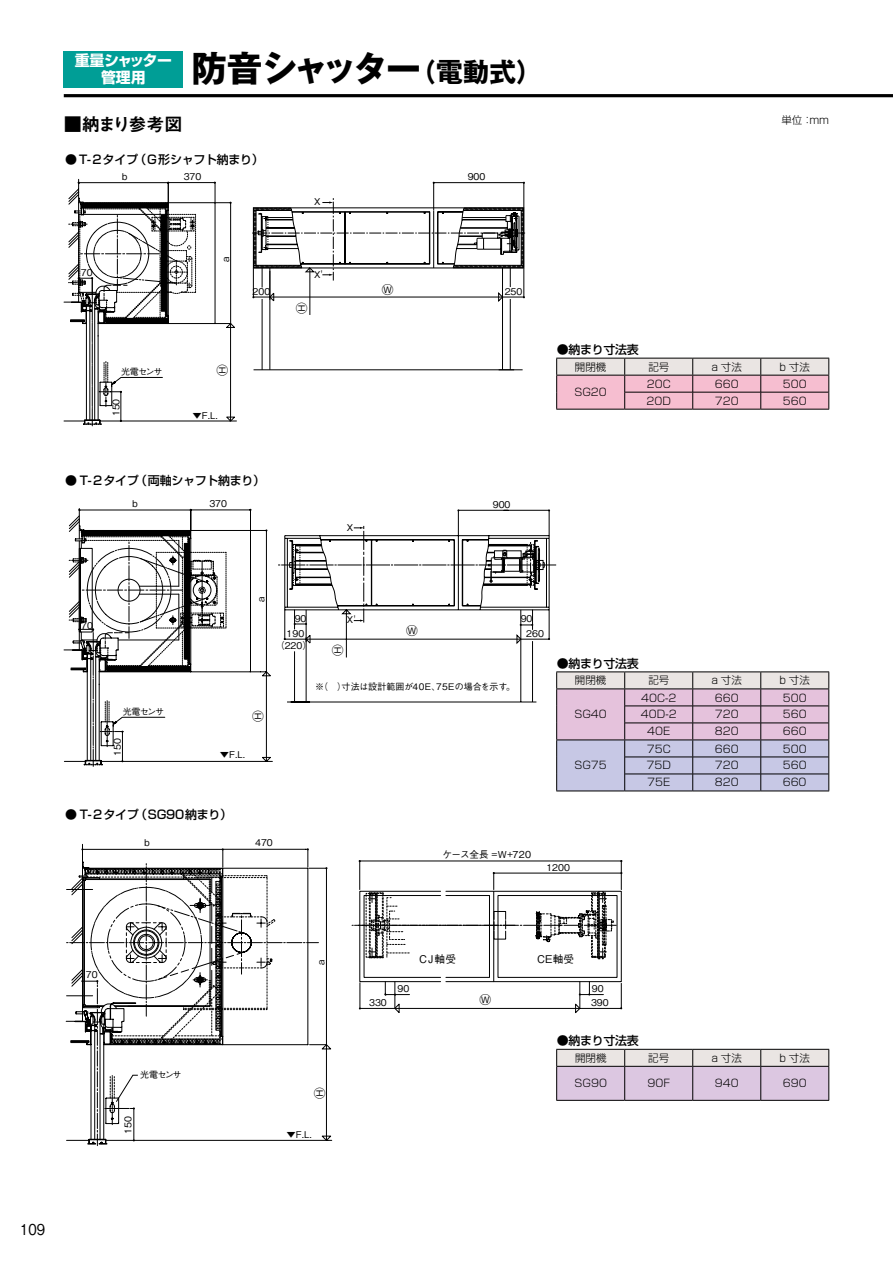
<style>
.page{position:relative;width:893px;height:1263px;background:#fff}
.page>*{position:absolute;margin:0;border:0;box-sizing:border-box;transform-origin:0 0}
.t1{font:700 35.55px "Gothic MB101 Pro";letter-spacing:-.09em;color:#000}
.t2{font:18px "Midashi Go Pro MB31";letter-spacing:-.095em;color:#000}
.t3{font:500 15px "Gothic BBB Pro";color:#000;scale:.88 1}
.t4{font:700 14.85px/17px "Shin Go Pro";letter-spacing:-.025em;color:#fff;text-align:center}
.t5{font:500 12px "Shin Go Pro";letter-spacing:-.025em;color:#000}
.t6{font:500 11.7px "Gothic BBB Pro";color:#000}
.t7{font:500 10.65px "Gothic BBB Pro";letter-spacing:.02em;color:#000}
.t8{font:300 10.5px "Shin Go Pro";color:#000}
.t9{font:500 9.6px "Gothic BBB Pro";letter-spacing:-.01em;color:#000}
.t10{font:500 9.3px/11.6px "Gothic BBB Pro";color:#000;text-align:center}
.t11{font:500 9px "Gothic BBB Pro";letter-spacing:.01em;color:#000}
.t12{font:500 9px "Gothic BBB Pro";letter-spacing:-.03em;color:#000}
.s1{font-size:26.55px}
</style>
<div class="page">
<div style="left:64px;top:51px;width:119px;height:36px;background:#009e96"></div>
<hr style="left:64px;top:94px;width:829px;height:3px;background:#000">
<div style="left:364px;top:895px;width:77px;height:83px;border:1px solid #000"></div>
<div style="left:446px;top:895px;width:44px;height:83px;border:1px solid #000"></div>
<div style="left:360px;top:891px;width:81px;height:91px;border:1px solid #000"></div>
<svg style="left:384px;top:982px;width:25px;height:31px"></svg>
<svg style="left:556px;top:1049px;width:273px;height:51px;background:#d9cada"></svg>
<hr style="left:556px;top:1067px;width:1px;height:33px;background:#000">
<hr style="left:556px;top:1066px;width:69px;height:1px;background:#000">
<hr style="left:556px;top:1100px;width:69px;height:1px;background:#000">
<hr style="left:624px;top:1067px;width:1px;height:33px;background:#000">
<hr style="left:625px;top:1066px;width:68px;height:1px;background:#000">
<hr style="left:625px;top:1100px;width:68px;height:1px;background:#000">
<hr style="left:692px;top:1067px;width:1px;height:33px;background:#000">
<hr style="left:693px;top:1066px;width:68px;height:1px;background:#000">
<hr style="left:693px;top:1100px;width:68px;height:1px;background:#000">
<hr style="left:760px;top:1067px;width:1px;height:33px;background:#000">
<hr style="left:828px;top:1067px;width:1px;height:33px;background:#000">
<hr style="left:761px;top:1066px;width:68px;height:1px;background:#000">
<hr style="left:761px;top:1100px;width:68px;height:1px;background:#000">
<hr style="left:556px;top:409px;width:69px;height:1px;background:#000">
<svg style="left:556px;top:358px;width:273px;height:51px;background:#e3bec9"></svg>
<hr style="left:693px;top:375px;width:68px;height:1px;background:#000">
<hr style="left:761px;top:375px;width:68px;height:1px;background:#000">
<hr style="left:625px;top:409px;width:68px;height:1px;background:#000">
<hr style="left:693px;top:409px;width:68px;height:1px;background:#000">
<hr style="left:761px;top:409px;width:68px;height:1px;background:#000">
<hr style="left:556px;top:375px;width:69px;height:1px;background:#000">
<hr style="left:625px;top:375px;width:68px;height:1px;background:#000">
<hr style="left:360px;top:1008px;width:220px;height:1px;background:#000">
<hr style="left:493px;top:891px;width:1px;height:91px;background:#000">
<div style="left:446px;top:891px;width:176px;height:91px;border:1px solid #000"></div>
<div style="left:498px;top:895px;width:119px;height:83px;border:1px solid #000"></div>
<svg style="left:575px;top:982px;width:47px;height:31px"></svg>
<svg style="left:359px;top:982px;width:2px;height:27px"></svg>
<svg style="left:64px;top:508px;width:765px;height:283px"></svg>
<svg style="left:252px;top:182px;width:273px;height:189px"></svg>
<svg style="left:352px;top:860px;width:270px;height:99px"></svg>
<svg style="left:64px;top:179px;width:173px;height:247px"></svg>
<svg style="left:66px;top:844px;width:266px;height:302px"></svg>
<h1 class="t1" style="left:191px;top:39px;width:353px">防音シャッター<span class="s1">（電動式）</span></h1>
<h3 class="t4" style="left:75px;top:51px;width:99px">重量シャッター管理用</h3>
<h2 class="t2" style="left:64px;top:110px;width:120px">■納まり参考図</h2>
<p class="t8" style="left:781px;top:111px;width:49px">単位：mm</p>
<p class="t5" style="left:65px;top:149px;width:200px">● T- 2タイプ（G形シャフト納まり）</p>
<p class="t10" style="left:122px;top:170px;width:7px">b</p>
<p class="t10" style="left:81px;top:266px;width:13px">70</p>
<p class="t10" style="left:184px;top:170px;width:19px">370</p>
<p class="t10" style="left:219px;top:262px;width:7px;rotate:-90deg">a</p>
<p class="t12" style="left:121px;top:364px;width:43px">光電センサ</p>
<p class="t10" style="left:109px;top:416px;width:19px;rotate:-90deg">150</p>
<p class="t6" style="left:213px;top:376px;width:13px;rotate:-90deg">Ⓗ</p>
<p class="t10" style="left:193px;top:408px;width:27px">▼F.L.</p>
<p class="t10" style="left:314px;top:195px;width:8px">X</p>
<p class="t10" style="left:314px;top:267px;width:10px">X'</p>
<p class="t10" style="left:253px;top:284px;width:19px">200</p>
<p class="t6" style="left:382px;top:280px;width:13px">Ⓦ</p>
<p class="t6" style="left:292px;top:313px;width:13px;rotate:-90deg">Ⓗ</p>
<p class="t5" style="left:65px;top:470px;width:202px">● T- 2タイプ（両軸シャフト納まり）</p>
<p class="t10" style="left:132px;top:497px;width:7px">b</p>
<p class="t10" style="left:209px;top:497px;width:19px">370</p>
<p class="t10" style="left:347px;top:521px;width:8px">X</p>
<p class="t10" style="left:468px;top:170px;width:19px">900</p>
<p class="t10" style="left:505px;top:284px;width:19px">250</p>
<p class="t5" style="left:557px;top:340px;width:84px">●納まり寸法表</p>
<p class="t8" style="left:575px;top:358px;width:33px">開閉機</p>
<p class="t8" style="left:648px;top:358px;width:22px">記号</p>
<p class="t8" style="left:712px;top:358px;width:32px">a 寸法</p>
<p class="t8" style="left:780px;top:358px;width:32px">b 寸法</p>
<p class="t8" style="left:574px;top:383px;width:34px">SG20</p>
<p class="t8" style="left:647px;top:375px;width:25px">20C</p>
<p class="t8" style="left:715px;top:375px;width:25px">660</p>
<p class="t8" style="left:783px;top:375px;width:25px">500</p>
<p class="t8" style="left:647px;top:392px;width:26px">20D</p>
<p class="t8" style="left:715px;top:392px;width:25px">720</p>
<p class="t8" style="left:783px;top:392px;width:25px">560</p>
<p class="t10" style="left:493px;top:498px;width:19px">900</p>
<p class="t10" style="left:81px;top:619px;width:13px">70</p>
<p class="t12" style="left:123px;top:704px;width:43px">光電センサ</p>
<p class="t10" style="left:110px;top:756px;width:19px;rotate:-90deg">150</p>
<p class="t10" style="left:254px;top:602px;width:7px;rotate:-90deg">a</p>
<p class="t6" style="left:249px;top:722px;width:13px;rotate:-90deg">Ⓗ</p>
<p class="t10" style="left:220px;top:748px;width:27px">▼F.L.</p>
<p class="t10" style="left:295px;top:612px;width:13px">90</p>
<p class="t10" style="left:521px;top:612px;width:13px">90</p>
<p class="t10" style="left:347px;top:613px;width:10px">X'</p>
<p class="t6" style="left:406px;top:621px;width:13px">Ⓦ</p>
<p class="t10" style="left:275px;top:627px;width:38px">190（220）</p>
<p class="t10" style="left:526px;top:627px;width:19px">260</p>
<p class="t6" style="left:328px;top:656px;width:13px;rotate:-90deg">Ⓗ</p>
<p class="t11" style="left:315px;top:680px;width:202px">※（　）寸法は設計範囲が40E、75Eの場合を示す。</p>
<p class="t5" style="left:65px;top:804px;width:169px">● T- 2タイプ（SG90納まり）</p>
<p class="t10" style="left:145px;top:836px;width:7px">b</p>
<p class="t10" style="left:255px;top:836px;width:19px">470</p>
<p class="t9" style="left:443px;top:847px;width:90px">ケース全長 =W+720</p>
<p class="t5" style="left:557px;top:653px;width:84px">●納まり寸法表</p>
<p class="t8" style="left:575px;top:672px;width:33px">開閉機</p>
<p class="t8" style="left:648px;top:672px;width:22px">記号</p>
<p class="t8" style="left:712px;top:672px;width:32px">a 寸法</p>
<p class="t8" style="left:780px;top:672px;width:32px">b 寸法</p>
<p class="t8" style="left:574px;top:706px;width:34px">SG40</p>
<p class="t8" style="left:641px;top:689px;width:37px">40C-2</p>
<p class="t8" style="left:715px;top:689px;width:25px">660</p>
<p class="t8" style="left:783px;top:689px;width:25px">500</p>
<p class="t8" style="left:641px;top:706px;width:37px">40D-2</p>
<p class="t8" style="left:715px;top:706px;width:25px">720</p>
<p class="t8" style="left:783px;top:706px;width:25px">560</p>
<p class="t8" style="left:647px;top:723px;width:25px">40E</p>
<p class="t8" style="left:715px;top:723px;width:25px">820</p>
<p class="t8" style="left:783px;top:723px;width:25px">660</p>
<p class="t8" style="left:574px;top:757px;width:34px">SG75</p>
<p class="t8" style="left:647px;top:740px;width:25px">75C</p>
<p class="t8" style="left:715px;top:740px;width:25px">660</p>
<p class="t8" style="left:783px;top:740px;width:25px">500</p>
<p class="t8" style="left:646px;top:757px;width:26px">75D</p>
<p class="t8" style="left:715px;top:757px;width:25px">720</p>
<p class="t8" style="left:783px;top:757px;width:25px">560</p>
<p class="t8" style="left:647px;top:774px;width:25px">75E</p>
<p class="t8" style="left:715px;top:774px;width:25px">820</p>
<p class="t8" style="left:783px;top:774px;width:25px">660</p>
<p class="t10" style="left:86px;top:968px;width:13px">70</p>
<p class="t12" style="left:140px;top:1068px;width:43px">光電センサ</p>
<p class="t10" style="left:121px;top:1134px;width:19px;rotate:-90deg">150</p>
<p class="t10" style="left:314px;top:965px;width:7px;rotate:-90deg">a</p>
<p class="t6" style="left:310px;top:1099px;width:13px;rotate:-90deg">Ⓗ</p>
<p class="t10" style="left:287px;top:1127px;width:27px">▼F.L.</p>
<p class="t7" style="left:419px;top:951px;width:38px">CJ軸受</p>
<p class="t10" style="left:546px;top:860px;width:25px">1200</p>
<p class="t7" style="left:537px;top:951px;width:39px">CE軸受</p>
<p class="t10" style="left:398px;top:981px;width:13px">90</p>
<p class="t10" style="left:592px;top:981px;width:13px">90</p>
<p class="t6" style="left:479px;top:991px;width:13px">Ⓦ</p>
<p class="t10" style="left:369px;top:996px;width:19px">330</p>
<p class="t10" style="left:591px;top:996px;width:19px">390</p>
<p class="t5" style="left:557px;top:1031px;width:84px">●納まり寸法表</p>
<p class="t8" style="left:575px;top:1049px;width:33px">開閉機</p>
<p class="t8" style="left:648px;top:1049px;width:22px">記号</p>
<p class="t8" style="left:712px;top:1049px;width:32px">a 寸法</p>
<p class="t8" style="left:780px;top:1049px;width:32px">b 寸法</p>
<p class="t8" style="left:574px;top:1075px;width:34px">SG90</p>
<p class="t8" style="left:647px;top:1075px;width:24px">90F</p>
<p class="t8" style="left:715px;top:1075px;width:25px">940</p>
<p class="t8" style="left:783px;top:1075px;width:25px">690</p>
<h3 class="t3" style="left:20px;top:1217px;width:30px">109</h3>
</div>
